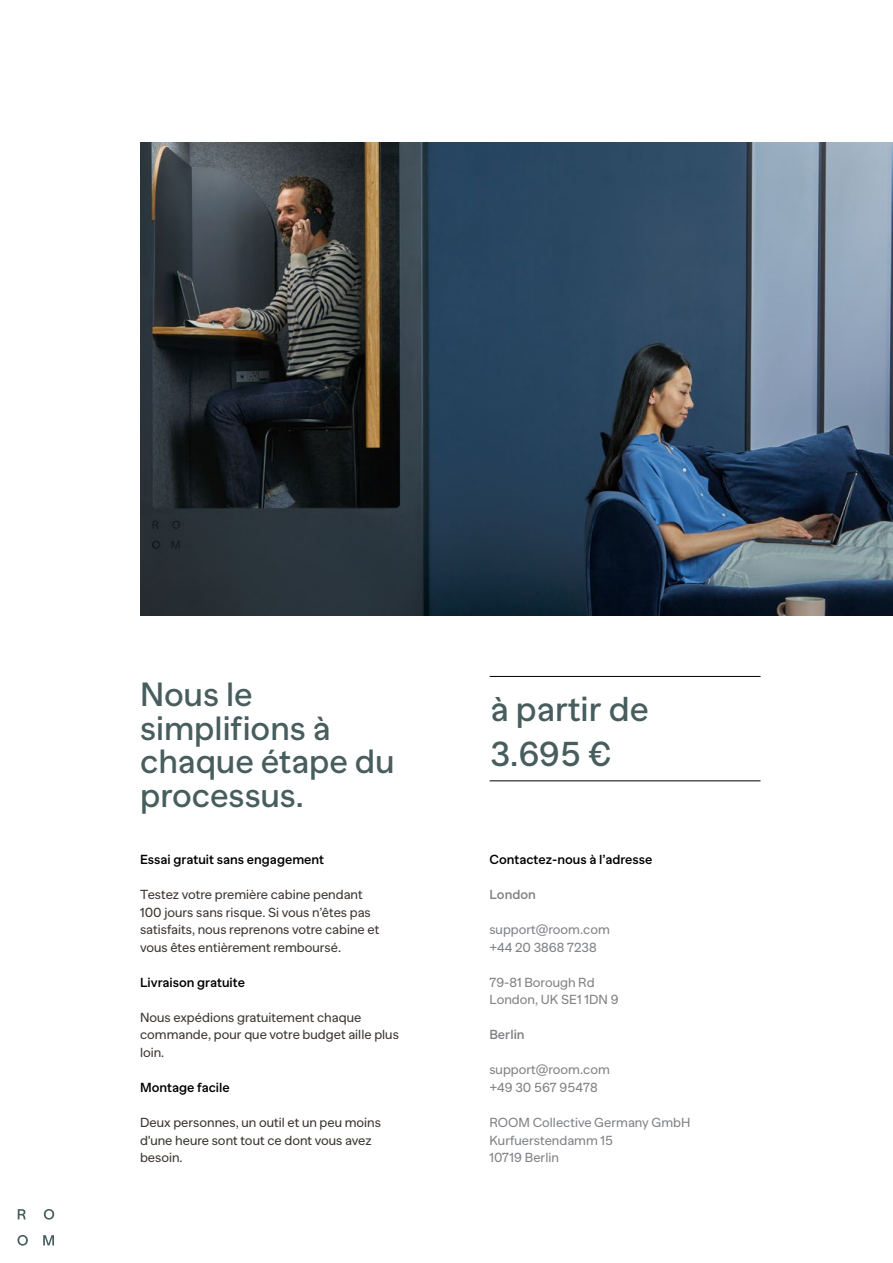
<style>
.page{position:relative;width:893px;height:1263px;background:#fff}
.page>*{position:absolute;margin:0;border:0;box-sizing:border-box;transform-origin:0 0}
.t1{font:500 34.5px/45px "Banana Grotesk";color:#485d5d}
.t2{font:500 33.6px/33.6px "Banana Grotesk";color:#485d5d}
.t3{font:13.2px/17.5px "Banana Grotesk";color:#3c3633}
.t4{font:13.2px/17.5px "Banana Grotesk";color:#808285}
.t5{font:600 13.2px "Banana Grotesk";color:#000}
.t6{font:600 13.2px "Banana Grotesk";color:#808285}
</style>
<div class="page">
<img style="left:140px;top:143px;width:753px;height:472px">
<svg style="left:44px;top:1209px;width:10px;height:10px"></svg>
<svg style="left:18px;top:1209px;width:8px;height:10px"></svg>
<svg style="left:18px;top:1235px;width:10px;height:10px"></svg>
<svg style="left:43px;top:1235px;width:11px;height:10px"></svg>
<hr style="left:490px;top:676px;width:270px;height:1px;background:#000">
<hr style="left:490px;top:780px;width:270px;height:1px;background:#000">
<h2 class="t2" style="left:140px;top:679px;width:256px">Nous le simplifions à chaque étape du processus.</h2>
<p class="t5" style="left:140px;top:852px;width:186px">Essai gratuit sans engagement</p>
<p class="t3" style="left:140px;top:886px;width:241px">Testez votre première cabine pendant 100 jours sans risque. Si vous n’êtes pas satisfaits, nous reprenons votre cabine et vous êtes entièrement remboursé.</p>
<p class="t5" style="left:140px;top:975px;width:106px">Livraison gratuite</p>
<p class="t3" style="left:140px;top:1009px;width:260px">Nous expédions gratuitement chaque commande, pour que votre budget aille plus loin.</p>
<p class="t5" style="left:140px;top:1080px;width:91px">Montage facile</p>
<p class="t3" style="left:140px;top:1114px;width:242px">Deux personnes, un outil et un peu moins d'une heure sont tout ce dont vous avez besoin.</p>
<h1 class="t1" style="left:490px;top:687px;width:160px">à partir de<br>3.695 €</h1>
<p class="t5" style="left:489px;top:852px;width:165px">Contactez-nous à l’adresse</p>
<p class="t6" style="left:489px;top:887px;width:48px">London</p>
<p class="t4" style="left:489px;top:921px;width:122px">support@room.com +44 20 3868 7238</p>
<p class="t4" style="left:489px;top:974px;width:131px">79-81 Borough Rd<br>London, UK SE1 1DN 9</p>
<p class="t6" style="left:489px;top:1027px;width:37px">Berlin</p>
<p class="t4" style="left:489px;top:1061px;width:122px">support@room.com +49 30 567 95478</p>
<p class="t4" style="left:489px;top:1114px;width:203px">ROOM Collective Germany GmbH<br>Kurfuerstendamm 15<br>10719 Berlin</p>
</div>
